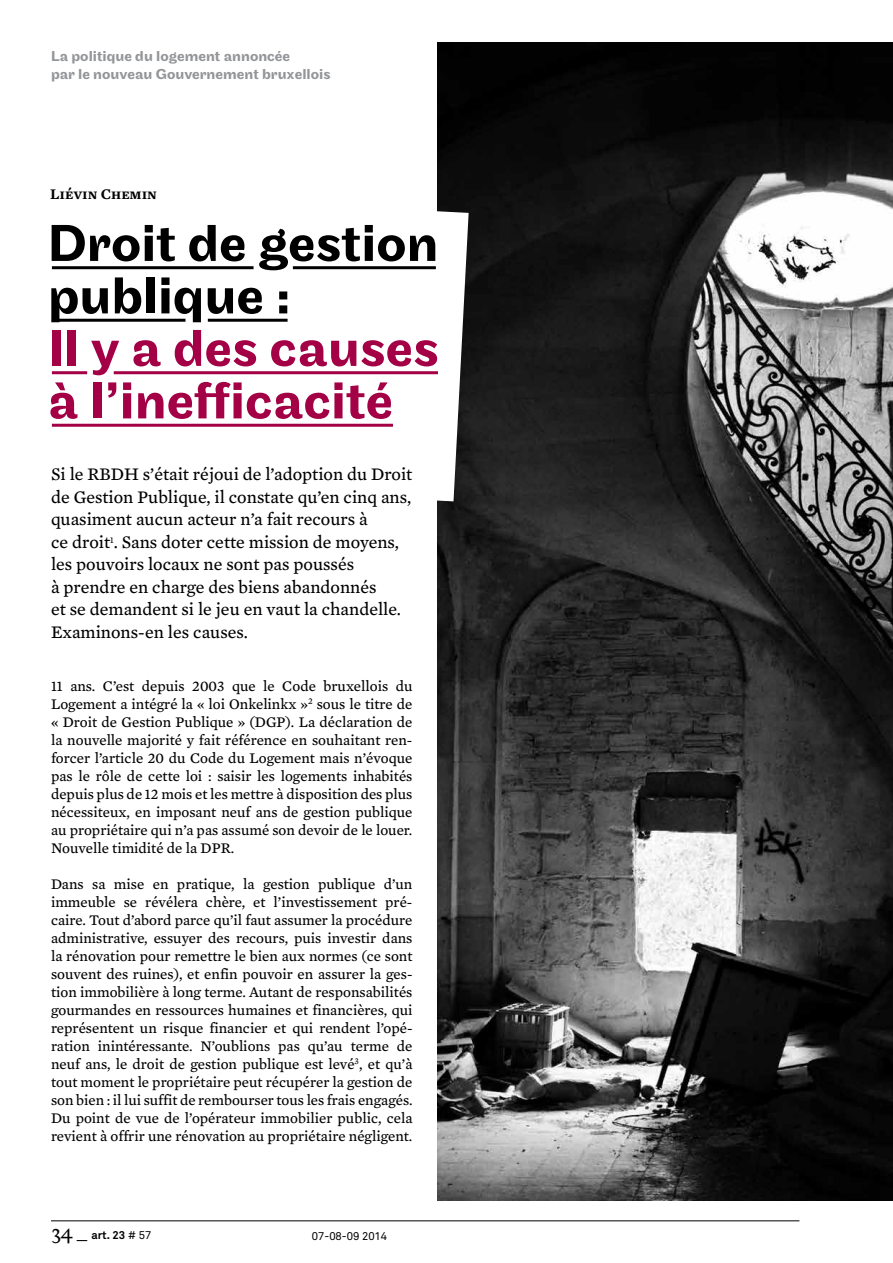
<style>
.page{position:relative;width:893px;height:1263px;background:#fff}
.page>*{position:absolute;margin:0;border:0;box-sizing:border-box;transform-origin:0 0}
.t1{font:500 54px/52.5px "Maple";color:#a30046}
.t2{font:500 54px/52.5px "Maple";color:#000}
.t3{font:18px/22.5px "Mercury Text G3";color:#000}
.t4{font:15px/18px "Mercury Text G3";color:#000;text-align:justify}
.t5{font:500 15px/18px "Maple";color:#939598}
.t6{font:15px "Mercury Text G3 Semibold SC";color:#000}
.t7{font:700 11.25px "Akkurat";color:#000}
.t8{font:11.25px "Akkurat";color:#000}
.s1{font-family:"DTL Documenta SP Regular";font-weight:400;font-size:21px}
.s2{font-weight:400}
</style>
<div class="page">
<hr style="left:51px;top:1220px;width:748px;height:1px;background:#000">
<img style="left:438px;top:43px;width:455px;height:1157px">
<svg style="left:51px;top:190px;width:418px;height:311px"></svg>
<hr style="left:293px;top:266px;width:143px;height:3px;background:#000">
<hr style="left:52px;top:266px;width:202px;height:3px;background:#000">
<hr style="left:208px;top:319px;width:80px;height:3px;background:#000">
<hr style="left:52px;top:319px;width:133px;height:3px;background:#000">
<hr style="left:114px;top:371px;width:324px;height:3px;background:#a30046">
<hr style="left:52px;top:371px;width:35px;height:3px;background:#a30046">
<hr style="left:52px;top:424px;width:341px;height:3px;background:#a30046">
<p class="t5" style="left:51px;top:47px;width:281px">La politique du logement annoncée<br>par le nouveau Gouvernement bruxellois</p>
<p class="t6" style="left:50px;top:185px;width:108px">Liévin Chemin</p>
<h1 class="t2" style="left:48px;top:218px;width:392px">Droit de gestion publique :</h1>
<h1 class="t1" style="left:48px;top:323px;width:393px">Il y a des causes à l’inefficacité</h1>
<p class="t3" style="left:51px;top:463px;width:363px">Si le RBDH s’était réjoui de l’adoption du Droit de Gestion Publique, il constate qu’en cinq ans, quasiment aucun acteur n’a fait recours à<br>ce droit<sup>1</sup>. Sans doter cette mission de moyens, les pouvoirs locaux ne sont pas poussés<br>à prendre en charge des biens abandonnés<br>et se demandent si le jeu en vaut la chandelle.<br>Examinons-en les causes.</p>
<p class="t4" style="left:51px;top:677px;width:363px">11 ans. C’est depuis 2003 que le Code bruxellois du Logement a intégré la « loi Onkelinkx »<sup>2</sup> sous le titre de « Droit de Gestion Publique » (DGP). La déclaration de la nouvelle majorité y fait référence en souhaitant ren&shy;forcer l’article 20 du Code du Logement mais n’évoque pas le rôle de cette loi : saisir les logements inhabités depuis plus de 12 mois et les mettre à disposition des plus nécessiteux, en imposant neuf ans de gestion publique au propriétaire qui n’a pas assumé son devoir de le louer.<br>Nouvelle timidité de la DPR.</p>
<p class="t4" style="left:51px;top:875px;width:363px">Dans sa mise en pratique, la gestion publique d’un immeuble se révélera chère, et l’investissement pré&shy;caire. Tout d’abord parce qu’il faut assumer la procédure administrative, essuyer des recours, puis investir dans la rénovation pour remettre le bien aux normes (ce sont souvent des ruines), et enfin pouvoir en assurer la ges&shy;tion immobilière à long terme. Autant de responsabilités gourmandes en ressources humaines et financières, qui représentent un risque financier et qui rendent l’opé&shy;ration inintéressante. N’oublions pas qu’au terme de neuf ans, le droit de gestion publique est levé<sup>3</sup>, et qu’à tout moment le propriétaire peut récupérer la gestion de son bien : il lui suffit de rembourser tous les frais engagés.<br>Du point de vue de l’opérateur immobilier public, cela revient à offrir une rénovation au propriétaire négligent.</p>
<p class="t7" style="left:51px;top:1228px;width:102px"><span class="s1">34 _</span> art. 23 <span class="s2"># 57</span></p>
<p class="t8" style="left:312px;top:1229px;width:77px">07-08-09 2014</p>
</div>
